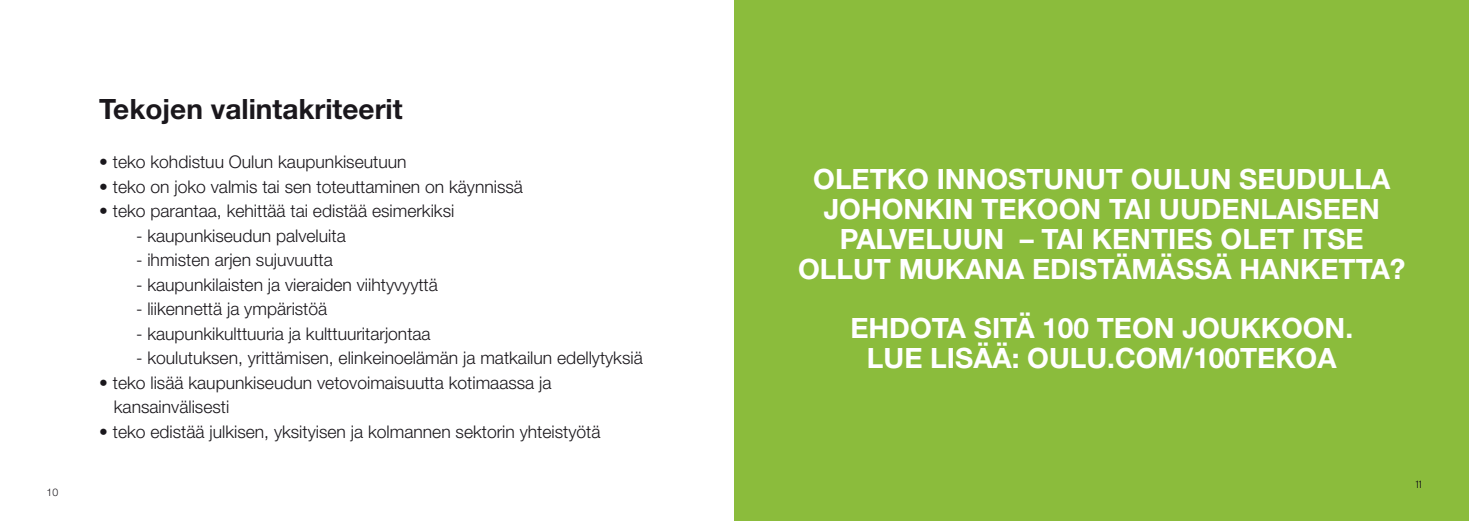
<style>
.page{position:relative;width:1469px;height:521px;background:#fff}
.page>*{position:absolute;margin:0;border:0;box-sizing:border-box;transform-origin:0 0}
.t1{font:700 28px/29.8px "Helvetica Neue LT Std";color:#fff;text-align:center}
.t2{font:700 28px "Helvetica Neue LT Std";color:#1a171c}
.t3{font:300 17.5px/24.5px "Helvetica Neue LT Std";color:#1a171c}
.t4{font:300 10.5px "Helvetica Neue LT Std";color:#1a171c}
.t5{font:300 10.5px "Interstate";color:#1a171c}
</style>
<div class="page">
<div style="left:734px;top:0;width:734px;height:521px;background:#8bbc3c"></div>
<p class="t4" style="left:47px;top:485px;width:13px">10</p>
<h1 class="t2" style="left:99px;top:92px;width:305px">Tekojen valintakriteerit</h1>
<p class="t3" style="left:99px;top:149px;width:309px">• teko kohdistuu Oulun kaupunkiseutuun</p>
<p class="t3" style="left:99px;top:174px;width:425px">• teko on joko valmis tai sen toteuttaminen on käynnissä</p>
<p class="t3" style="left:99px;top:198px;width:356px">• teko parantaa, kehittää tai edistää esimerkiksi</p>
<p class="t3" style="left:136px;top:223px;width:211px">- kaupunkiseudun palveluita</p>
<p class="t3" style="left:136px;top:247px;width:198px">- ihmisten arjen sujuvuutta</p>
<p class="t3" style="left:136px;top:272px;width:303px">- kaupunkilaisten ja vieraiden viihtyvyyttä</p>
<p class="t3" style="left:136px;top:296px;width:193px">- liikennettä ja ympäristöä</p>
<p class="t3" style="left:136px;top:321px;width:296px">- kaupunkikulttuuria ja kulttuuritarjontaa</p>
<p class="t3" style="left:136px;top:345px;width:508px">- koulutuksen, yrittämisen, elinkeinoelämän ja matkailun edellytyksiä</p>
<p class="t3" style="left:114px;top:370px;width:439px;text-indent:-15px">• teko lisää kaupunkiseudun vetovoimaisuutta kotimaassa ja kansainvälisesti</p>
<p class="t3" style="left:99px;top:419px;width:503px">• teko edistää julkisen, yksityisen ja kolmannen sektorin yhteistyötä</p>
<h1 class="t1" style="left:798px;top:164px;width:609px">OLETKO INNOSTUNUT OULUN SEUDULLA JOHONKIN TEKOON TAI UUDENLAISEEN PALVELUUN – TAI KENTIES OLET ITSE OLLUT MUKANA EDISTÄMÄSSÄ HANKETTA?</h1>
<h1 class="t1" style="left:850px;top:313px;width:504px">EHDOTA SITÄ 100 TEON JOUKKOON.<br>LUE LISÄÄ: OULU.COM/100TEKOA</h1>
<p class="t5" style="left:1415px;top:478px;width:8px">11</p>
</div>
